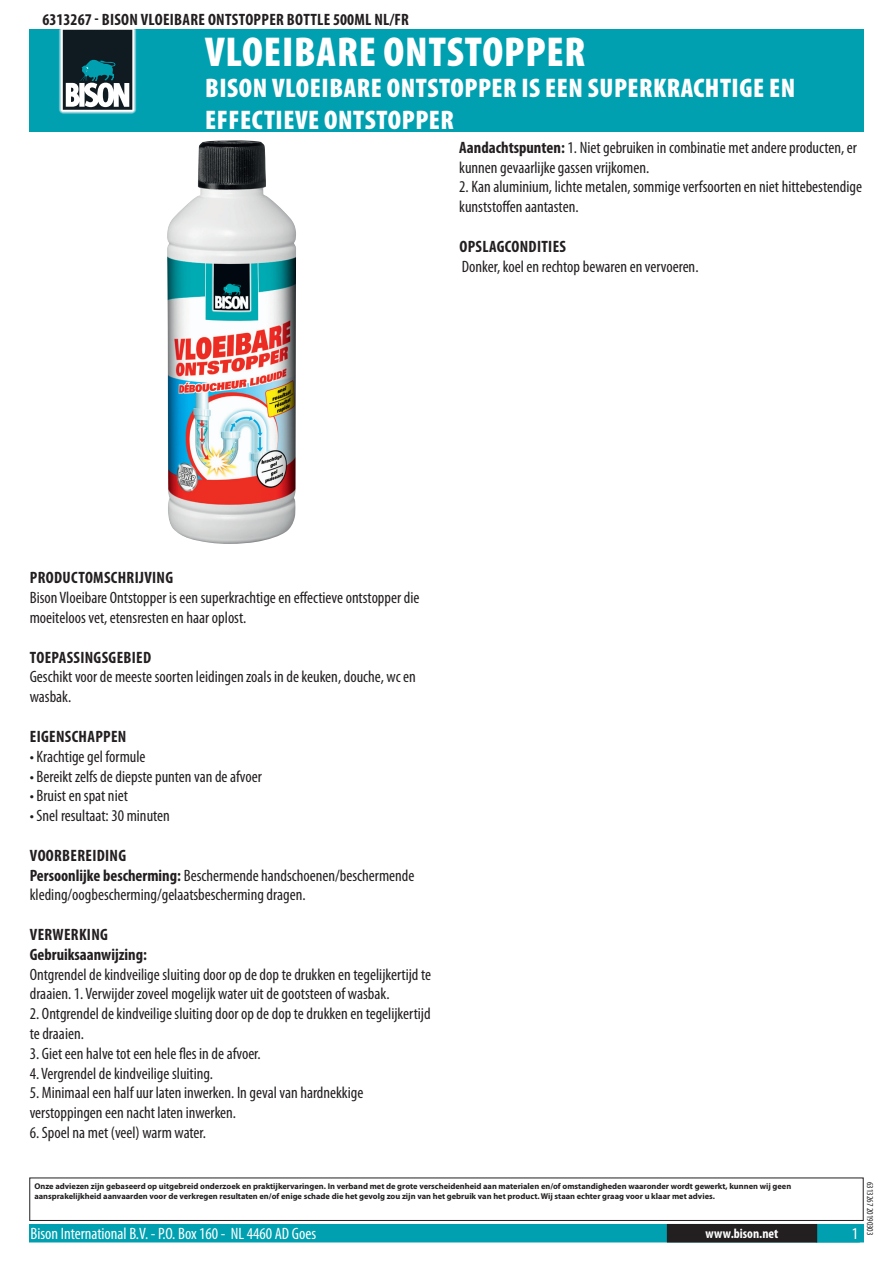
<style>
.page{position:relative;width:893px;height:1263px;background:#fff}
.page>*{position:absolute;margin:0;border:0;box-sizing:border-box;transform-origin:0 0}
.t1{font:900 condensed 42px "Myriad Pro";letter-spacing:.02em;color:#fff}
.t2{font:900 condensed 27px/32.4px "Myriad Pro";letter-spacing:.02em;color:#fff}
.t3{font:condensed 16.5px/19.8px "Myriad Pro";color:#231f20}
.t4{font:700 condensed 16.5px/19.8px "Myriad Pro";letter-spacing:.02em;color:#231f20}
.t5{font:condensed 16.5px "Myriad Pro";color:#fff}
.t6{font:700 condensed 13.5px "Myriad Pro";color:#fff}
.t7{font:condensed 9px "Myriad Pro";color:#231f20}
.t8{font:700 8.4px/10.1px "Myriad Pro";color:#231f20}
.s1{font-weight:700}
</style>
<div class="page">
<div style="left:30px;top:1225px;width:833px;height:17px;background:#00a0b0"></div>
<div style="left:29px;top:1224px;width:835px;height:18px;border:2px solid #00a0b0"></div>
<div style="left:816px;top:1224px;width:44px;height:18px;border:2px solid #00a0b0"></div>
<div style="left:668px;top:1225px;width:148px;height:17px;background:#231f20"></div>
<div style="left:667px;top:1224px;width:150px;height:18px;border:2px solid #231f20"></div>
<div style="left:29px;top:1177px;width:835px;height:44px;border:1px solid #231f20"></div>
<div style="left:30px;top:30px;width:834px;height:102px;background:#00a0b0"></div>
<svg style="left:59px;top:30px;width:78px;height:84px;background:#516970"></svg>
<img style="left:167px;top:140px;width:129px;height:404px">
<p class="t4" style="left:43px;top:9px;width:367px">6313267 - BISON VLOEIBARE ONTSTOPPER BOTTLE 500ML NL/FR</p>
<h1 class="t1" style="left:205px;top:25px;width:382px">VLOEIBARE ONTSTOPPER</h1>
<h2 class="t2" style="left:205px;top:71px;width:592px">BISON VLOEIBARE ONTSTOPPER IS EEN SUPERKRACHTIGE EN<br>EFFECTIEVE ONTSTOPPER</h2>
<p class="t3" style="left:459px;top:137px;width:399px"><span class="s1">AANDACHTSPUNTEN:</span> 1. Niet gebruiken in combinatie met andere producten, er kunnen gevaarlijke gassen vrijkomen.</p>
<p class="t3" style="left:459px;top:177px;width:404px">2. Kan aluminium, lichte metalen, sommige verfsoorten en niet hittebestendige kunststoffen aantasten.</p>
<p class="t4" style="left:459px;top:236px;width:108px">OPSLAGCONDITIES</p>
<p class="t3" style="left:462px;top:256px;width:238px">Donker, koel en rechtop bewaren en vervoeren.</p>
<p class="t4" style="left:30px;top:568px;width:145px">PRODUCTOMSCHRIJVING</p>
<p class="t3" style="left:30px;top:588px;width:391px">Bison Vloeibare Ontstopper is een superkrachtige en effectieve ontstopper die moeiteloos vet, etensresten en haar oplost.</p>
<p class="t4" style="left:30px;top:647px;width:123px">TOEPASSINGSGEBIED</p>
<p class="t3" style="left:30px;top:667px;width:388px">Geschikt voor de meeste soorten leidingen zoals in de keuken, douche, wc en wasbak.</p>
<p class="t4" style="left:30px;top:726px;width:98px">EIGENSCHAPPEN</p>
<p class="t3" style="left:30px;top:746px;width:117px">• Krachtige gel formule</p>
<p class="t3" style="left:30px;top:766px;width:234px">• Bereikt zelfs de diepste punten van de afvoer</p>
<p class="t3" style="left:30px;top:786px;width:100px">• Bruist en spat niet</p>
<p class="t3" style="left:30px;top:805px;width:142px">• Snel resultaat: 30 minuten</p>
<p class="t3" style="left:30px;top:845px;width:386px"><span class="s1">VOORBEREIDING<br>PERSOONLIJKE BESCHERMING:</span> Beschermende handschoenen/beschermende kleding/oogbescherming/gelaatsbescherming dragen.</p>
<p class="t4" style="left:30px;top:924px;width:119px">VERWERKING<br>GEBRUIKSAANWIJZING:</p>
<p class="t3" style="left:30px;top:964px;width:403px">Ontgrendel de kindveilige sluiting door op de dop te drukken en tegelijkertijd te draaien. 1. Verwijder zoveel mogelijk water uit de gootsteen of wasbak.</p>
<p class="t3" style="left:30px;top:1003px;width:402px">2. Ontgrendel de kindveilige sluiting door op de dop te drukken en tegelijkertijd te draaien.</p>
<p class="t3" style="left:30px;top:1043px;width:232px">3. Giet een halve tot een hele fles in de afvoer.</p>
<p class="t3" style="left:30px;top:1063px;width:185px">4. Vergrendel de kindveilige sluiting.</p>
<p class="t3" style="left:30px;top:1083px;width:335px">5. Minimaal een half uur laten inwerken. In geval van hardnekkige verstoppingen een nacht laten inwerken.</p>
<p class="t3" style="left:30px;top:1122px;width:178px">6. Spoel na met (veel) warm water.</p>
<p class="t8" style="left:34px;top:1181px;width:758px">Onze adviezen zijn gebaseerd op uitgebreid onderzoek en praktijkervaringen. In verband met de grote verscheidenheid aan materialen en/of omstandigheden waaronder wordt gewerkt, kunnen wij geen aansprakelijkheid aanvaarden voor de verkregen resultaten en/of enige schade die het gevolg zou zijn van het gebruik van het product. Wij staan echter graag voor u klaar met advies.</p>
<p class="t5" style="left:31px;top:1224px;width:287px">Bison International B.V. - P.O. Box 160 - NL 4460 AD Goes</p>
<p class="t6" style="left:706px;top:1225px;width:74px">WWW.BISON.NET</p>
<p class="t5" style="left:852px;top:1224px;width:8px">1</p>
<p class="t7" style="left:875px;top:1182px;width:55px;rotate:90deg">6313267 20190303</p>
</div>
